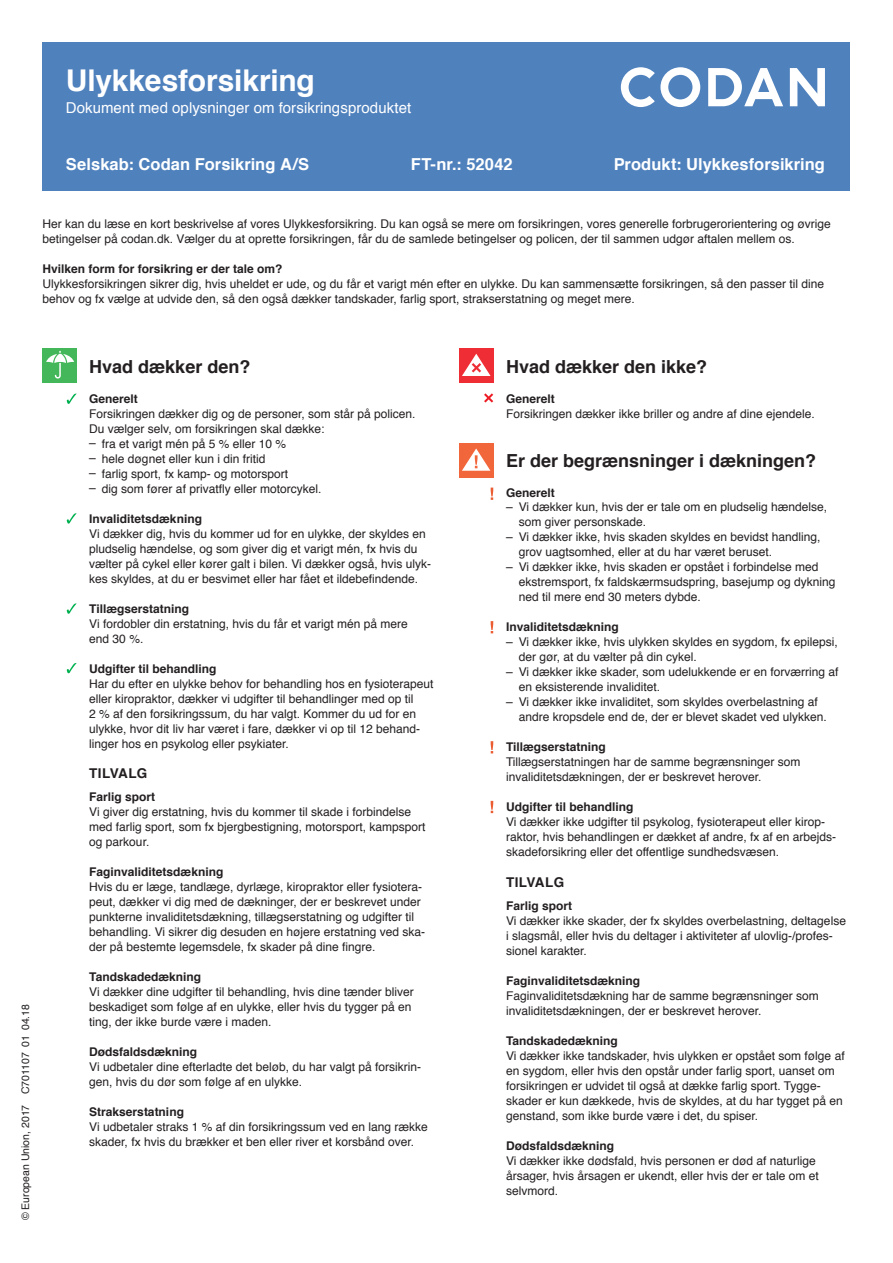
<style>
.page{position:relative;width:893px;height:1263px;background:#fff}
.page>*{position:absolute;margin:0;border:0;box-sizing:border-box;transform-origin:0 0}
.t1{font:700 30px "Helvetica";letter-spacing:-.005em;color:#fff}
.t2{font:700 18px "Helvetica";color:#231f20}
.t3{font:700 16.5px "Helvetica";color:#fff}
.t4{font:15px "Helvetica";letter-spacing:.005em;color:#fff}
.t5{font:700 13.5px "Helvetica";letter-spacing:.03em;color:#231f20}
.t6{font:12px/15px "Helvetica";color:#231f20}
.Helvetica_bold_melle{font:700 12px "Helvetica";color:#231f20}
.t7{font:10.5px "Helvetica";color:#231f20}
</style>
<div class="page">
<div style="left:43px;top:43px;width:807px;height:148px;background:#4f81bd"></div>
<div style="left:43px;top:349px;width:34px;height:34px;background:#44b75a"></div>
<svg style="left:46px;top:351px;width:28px;height:27px"></svg>
<svg style="left:67px;top:394px;width:10px;height:10px"></svg>
<svg style="left:67px;top:513px;width:10px;height:11px"></svg>
<svg style="left:67px;top:603px;width:10px;height:11px"></svg>
<svg style="left:67px;top:663px;width:10px;height:10px"></svg>
<svg style="left:621px;top:67px;width:204px;height:40px"></svg>
<svg style="left:491px;top:621px;width:2px;height:12px"></svg>
<svg style="left:491px;top:741px;width:2px;height:12px"></svg>
<svg style="left:491px;top:801px;width:2px;height:12px"></svg>
<div style="left:459px;top:443px;width:34px;height:34px;background:#f2663b"></div>
<svg style="left:462px;top:448px;width:28px;height:23px"></svg>
<svg style="left:491px;top:488px;width:2px;height:12px"></svg>
<div style="left:459px;top:349px;width:34px;height:34px;background:#ee2e34"></div>
<svg style="left:462px;top:354px;width:29px;height:22px"></svg>
<svg style="left:484px;top:393px;width:9px;height:10px"></svg>
<p class="t1" style="left:66px;top:56px;width:250px">Ulykkesforsikring</p>
<p class="t4" style="left:66px;top:96px;width:347px">Dokument med oplysninger om forsikringsproduktet</p>
<p class="t3" style="left:66px;top:151px;width:245px">Selskab: Codan Forsikring A/S</p>
<p class="t3" style="left:411px;top:151px;width:103px">FT-nr.: 52042</p>
<p class="t3" style="left:614px;top:151px;width:213px">Produkt: Ulykkesforsikring</p>
<p class="t6" style="left:43px;top:217px;width:790px">Her kan du læse en kort beskrivelse af vores Ulykkesforsikring. Du kan også se mere om forsikringen, vores generelle forbrugerorientering og øvrige betingelser på codan.dk. Vælger du at oprette forsikringen, får du de samlede betingelser og policen, der til sammen udgør aftalen mellem os.</p>
<p class="Helvetica_bold_melle" style="left:43px;top:259px;width:242px">Hvilken form for forsikring er der tale om?</p>
<p class="t6" style="left:43px;top:277px;width:783px">Ulykkesforsikringen sikrer dig, hvis uheldet er ude, og du får et varigt mén efter en ulykke. Du kan sammensætte forsikringen, så den passer til dine behov og fx vælge at udvide den, så den også dækker tandskader, farlig sport, strakserstatning og meget mere.</p>
<p class="t7" style="left:17px;top:1220px;width:218px;rotate:-90deg">© European Union, 2017 C701107 01 04.18</p>
<p class="t2" style="left:89px;top:352px;width:163px">Hvad dækker den?</p>
<p class="Helvetica_bold_melle" style="left:89px;top:389px;width:50px">Generelt</p>
<p class="t6" style="left:89px;top:406px;width:328px">Forsikringen dækker dig og de personer, som står på policen.<br>Du vælger selv, om forsikringen skal dække:</p>
<p class="t6" style="left:89px;top:436px;width:198px">– fra et varigt mén på 5 % eller 10 %</p>
<p class="t6" style="left:89px;top:451px;width:178px">– hele døgnet eller kun i din fritid</p>
<p class="t6" style="left:89px;top:466px;width:200px">– farlig sport, fx kamp- og motorsport</p>
<p class="t6" style="left:89px;top:481px;width:234px">– dig som fører af privatfly eller motorcykel.</p>
<p class="Helvetica_bold_melle" style="left:89px;top:509px;width:114px">Invaliditetsdækning</p>
<p class="t6" style="left:89px;top:526px;width:343px">Vi dækker dig, hvis du kommer ud for en ulykke, der skyldes en pludselig hændelse, og som giver dig et varigt mén, fx hvis du vælter på cykel eller kører galt i bilen. Vi dækker også, hvis ulyk&shy;kes skyldes, at du er besvimet eller har fået et ildebefindende.</p>
<p class="Helvetica_bold_melle" style="left:89px;top:599px;width:101px">Tillægserstatning</p>
<p class="t6" style="left:89px;top:616px;width:320px">Vi fordobler din erstatning, hvis du får et varigt mén på mere end 30 %.</p>
<p class="Helvetica_bold_melle" style="left:89px;top:659px;width:129px">Udgifter til behandling</p>
<p class="t6" style="left:89px;top:676px;width:346px">Har du efter en ulykke behov for behandling hos en fysioterapeut eller kiropraktor, dækker vi udgifter til behandlinger med op til<br>2 % af den forsikringssum, du har valgt. Kommer du ud for en ulykke, hvor dit liv har været i fare, dækker vi op til 12 behand&shy;linger hos en psykolog eller psykiater.</p>
<p class="t5" style="left:89px;top:762px;width:60px">TILVALG</p>
<p class="Helvetica_bold_melle" style="left:89px;top:787px;width:68px">Farlig sport</p>
<p class="t6" style="left:89px;top:805px;width:338px">Vi giver dig erstatning, hvis du kommer til skade i forbindelse med farlig sport, som fx bjergbestigning, motorsport, kampsport og parkour.</p>
<p class="Helvetica_bold_melle" style="left:89px;top:862px;width:136px">Faginvaliditetsdækning</p>
<p class="t6" style="left:89px;top:880px;width:337px">Hvis du er læge, tandlæge, dyrlæge, kiropraktor eller fysiotera&shy;peut, dækker vi dig med de dækninger, der er beskrevet under punkterne invaliditetsdækning, tillægserstatning og udgifter til behandling. Vi sikrer dig desuden en højere erstatning ved ska&shy;der på bestemte legemsdele, fx skader på dine fingre.</p>
<p class="Helvetica_bold_melle" style="left:89px;top:967px;width:113px">Tandskadedækning</p>
<p class="t6" style="left:89px;top:985px;width:326px">Vi dækker dine udgifter til behandling, hvis dine tænder bliver beskadiget som følge af en ulykke, eller hvis du tygger på en ting, der ikke burde være i maden.</p>
<p class="Helvetica_bold_melle" style="left:89px;top:1042px;width:110px">Dødsfaldsdækning</p>
<p class="t6" style="left:89px;top:1060px;width:333px">Vi udbetaler dine efterladte det beløb, du har valgt på forsikrin&shy;gen, hvis du dør som følge af en ulykke.</p>
<p class="Helvetica_bold_melle" style="left:89px;top:1102px;width:96px">Strakserstatning</p>
<p class="t6" style="left:89px;top:1120px;width:340px">Vi udbetaler straks 1 % af din forsikringssum ved en lang række skader, fx hvis du brækker et ben eller river et korsbånd over.</p>
<p class="t2" style="left:506px;top:352px;width:203px">Hvad dækker den ikke?</p>
<p class="Helvetica_bold_melle" style="left:506px;top:389px;width:50px">Generelt</p>
<p class="t6" style="left:506px;top:406px;width:310px">Forsikringen dækker ikke briller og andre af dine ejendele.</p>
<p class="t2" style="left:506px;top:446px;width:312px">Er der begrænsninger i dækningen?</p>
<p class="Helvetica_bold_melle" style="left:506px;top:483px;width:50px">Generelt</p>
<p class="t6" style="left:519px;top:500px;width:310px;text-indent:-13px">– Vi dækker kun, hvis der er tale om en pludselig hændelse, som giver personskade.</p>
<p class="t6" style="left:519px;top:530px;width:303px;text-indent:-13px">– Vi dækker ikke, hvis skaden skyldes en bevidst handling, grov uagtsomhed, eller at du har været beruset.</p>
<p class="t6" style="left:519px;top:560px;width:318px;text-indent:-13px">– Vi dækker ikke, hvis skaden er opstået i forbindelse med ekstremsport, fx faldskærmsudspring, basejump og dykning ned til mere end 30 meters dybde.</p>
<p class="Helvetica_bold_melle" style="left:506px;top:617px;width:114px">Invaliditetsdækning</p>
<p class="t6" style="left:519px;top:635px;width:321px;text-indent:-13px">– Vi dækker ikke, hvis ulykken skyldes en sygdom, fx epilepsi, der gør, at du vælter på din cykel.</p>
<p class="t6" style="left:519px;top:665px;width:321px;text-indent:-13px">– Vi dækker ikke skader, som udelukkende er en forværring af en eksisterende invaliditet.</p>
<p class="t6" style="left:519px;top:695px;width:310px;text-indent:-13px">– Vi dækker ikke invaliditet, som skyldes overbelastning af andre kropsdele end de, der er blevet skadet ved ulykken.</p>
<p class="Helvetica_bold_melle" style="left:506px;top:737px;width:101px">Tillægserstatning</p>
<p class="t6" style="left:506px;top:755px;width:296px">Tillægserstatningen har de samme begrænsninger som invaliditetsdækningen, der er beskrevet herover.</p>
<p class="Helvetica_bold_melle" style="left:506px;top:797px;width:129px">Udgifter til behandling</p>
<p class="t6" style="left:506px;top:815px;width:332px">Vi dækker ikke udgifter til psykolog, fysioterapeut eller kirop&shy;raktor, hvis behandlingen er dækket af andre, fx af en arbejds&shy;skadeforsikring eller det offentlige sundhedsvæsen.</p>
<p class="t5" style="left:506px;top:872px;width:60px">TILVALG</p>
<p class="Helvetica_bold_melle" style="left:506px;top:896px;width:68px">Farlig sport</p>
<p class="t6" style="left:506px;top:913px;width:341px">Vi dækker ikke skader, der fx skyldes overbelastning, deltagelse i slagsmål, eller hvis du deltager i aktiviteter af ulovlig-/profes&shy;sionel karakter.</p>
<p class="Helvetica_bold_melle" style="left:506px;top:971px;width:136px">Faginvaliditetsdækning</p>
<p class="t6" style="left:506px;top:988px;width:314px">Faginvaliditetsdækning har de samme begrænsninger som invaliditetsdækningen, der er beskrevet herover.</p>
<p class="Helvetica_bold_melle" style="left:506px;top:1031px;width:113px">Tandskadedækning</p>
<p class="t6" style="left:506px;top:1048px;width:340px">Vi dækker ikke tandskader, hvis ulykken er opstået som følge af en sygdom, eller hvis den opstår under farlig sport, uanset om forsikringen er udvidet til også at dække farlig sport. Tygge&shy;skader er kun dækkede, hvis de skyldes, at du har tygget på en genstand, som ikke burde være i det, du spiser.</p>
<p class="Helvetica_bold_melle" style="left:506px;top:1136px;width:110px">Dødsfaldsdækning</p>
<p class="t6" style="left:506px;top:1153px;width:314px">Vi dækker ikke dødsfald, hvis personen er død af naturlige årsager, hvis årsagen er ukendt, eller hvis der er tale om et selvmord.</p>
</div>
